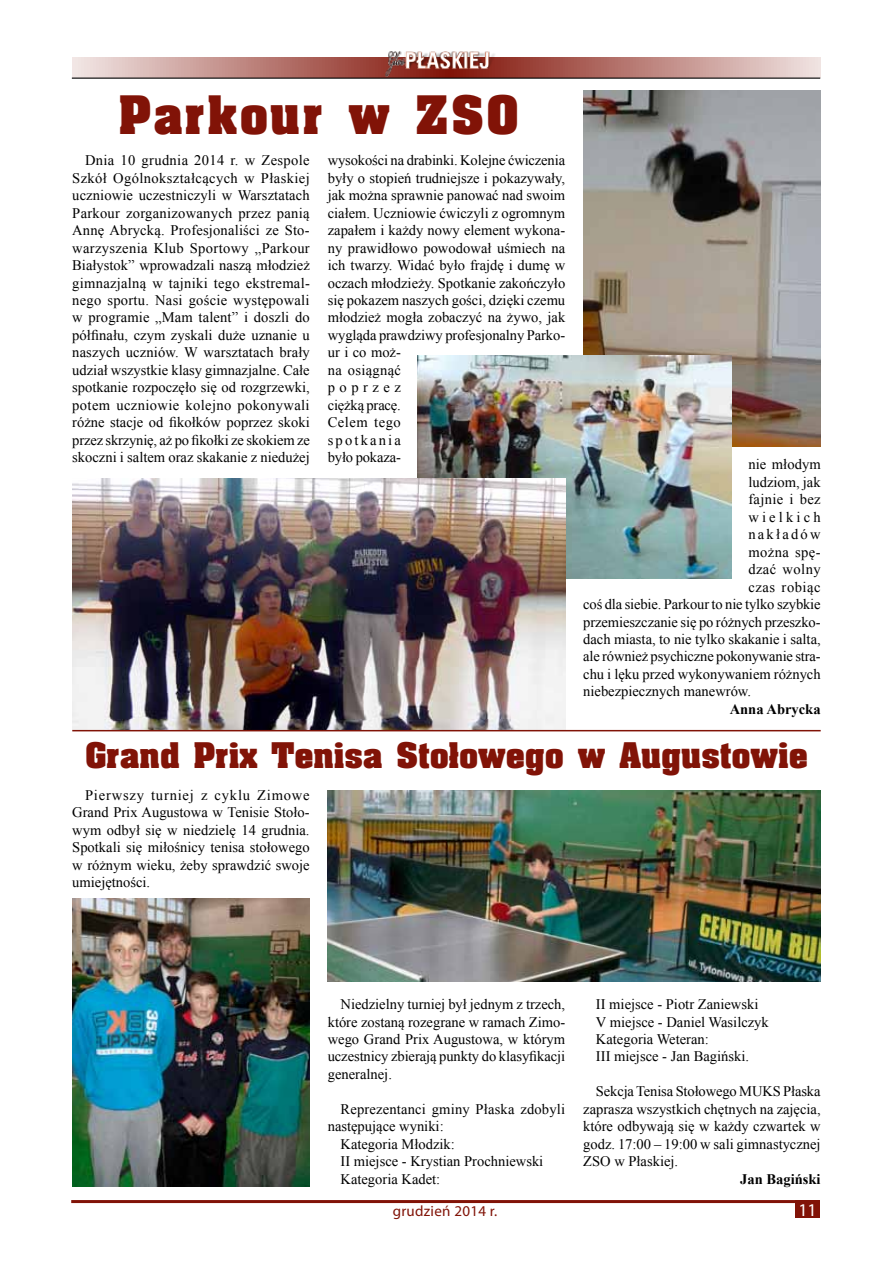
<style>
.page{position:relative;width:893px;height:1263px;background:#fff}
.page>*{position:absolute;margin:0;border:0;box-sizing:border-box;transform-origin:0 0}
.t1{font:700 45px "Aardvark";letter-spacing:.06em;color:#811307}
.t2{font:700 30px "Aardvark";letter-spacing:.01em;color:#811307}
.t3{font:18px "Myriad Pro";color:#fff}
.t4{font:15px "Myriad Pro";letter-spacing:.02em;color:#811307}
.t5{font:14.55px/17.4px "Times New Roman";color:#000;text-align:justify}
.t6{font:700 14.55px "Times New Roman";color:#000}
.t7{font:14.55px "Times New Roman";letter-spacing:.03em;color:#000}
.t8{font:14.55px "Times New Roman";letter-spacing:.025em;color:#000}
.t9{font:14.55px "Times New Roman";letter-spacing:.035em;color:#000}
.t10{font:14.55px "Times New Roman";letter-spacing:.22em;color:#000}
.t11{font:14.55px "Times New Roman";letter-spacing:.155em;color:#000}
</style>
<div class="page">
<svg style="left:72px;top:58px;width:748px;height:20px"></svg>
<hr style="left:71px;top:1200px;width:749px;height:3px;background:#811307">
<img style="left:383px;top:51px;width:126px;height:26px">
<div style="left:796px;top:1200px;width:24px;height:18px;background:#811307"></div>
<hr style="left:72px;top:78px;width:748px;height:1px;background:#000">
<img style="left:583px;top:91px;width:238px;height:355px">
<img style="left:418px;top:355px;width:313px;height:224px">
<img style="left:72px;top:478px;width:493px;height:252px">
<hr style="left:72px;top:730px;width:749px;height:1px;background:#811307">
<img style="left:72px;top:898px;width:238px;height:288px">
<img style="left:328px;top:791px;width:493px;height:191px">
<h1 class="t1" style="left:119px;top:84px;width:402px">Parkour w ZSO</h1>
<p class="t5" style="left:72px;top:151px;width:239px;text-indent:13px">Dnia 10 grudnia 2014 r. w Zespole Szkół Ogólnokształcących w Płaskiej uczniowie uczestniczyli w Warsztatach Parkour zorganizowanych przez panią Annę Abrycką. Profesjonaliści ze Sto&shy;warzyszenia Klub Sportowy „Parkour Białystok” wprowadzali naszą młodzież gimnazjalną w tajniki tego ekstremal&shy;nego sportu. Nasi goście występowali w programie „Mam talent” i doszli do półfinału, czym zyskali duże uznanie u naszych uczniów. W warsztatach brały udział wszystkie klasy gimnazjalne. Całe spotkanie rozpoczęło się od rozgrzewki, potem uczniowie kolejno pokonywali różne stacje od fikołków poprzez skoki przez skrzynię, aż po fikołki ze skokiem ze skoczni i saltem oraz skakanie z niedużej</p>
<p class="t5" style="left:328px;top:151px;width:239px;text-align:left">wysokości na drabinki. Kolejne ćwiczenia były o stopień trudniejsze i pokazywały, jak można sprawnie panować nad swoim ciałem. Uczniowie ćwiczyli z ogromnym zapałem i każdy nowy element wykona&shy;ny prawidłowo powodował uśmiech na ich twarzy. Widać było frajdę i dumę w oczach młodzieży. Spotkanie zakończyło się pokazem naszych gości, dzięki czemu młodzież mogła zobaczyć na żywo, jak wygląda prawdziwy profesjonalny Parko&shy;ur i co moż-<br>na osiągnąć<br>poprzez<br>ciężką pracę.<br>Celem tego<br>spotkania<br>było pokaza-</p>
<p class="t5" style="left:748px;top:456px;width:74px">nie młodym</p>
<p class="t5" style="left:748px;top:473px;width:74px">ludziom, jak</p>
<p class="t8" style="left:748px;top:490px;width:74px">fajnie i bez</p>
<p class="t10" style="left:748px;top:507px;width:74px">wielkich</p>
<p class="t11" style="left:748px;top:524px;width:74px">nakładów</p>
<p class="t7" style="left:748px;top:542px;width:74px">można spę-</p>
<p class="t7" style="left:748px;top:559px;width:74px">dzać wolny</p>
<p class="t9" style="left:748px;top:577px;width:74px">czas robiąc</p>
<p class="t5" style="left:583px;top:595px;width:239px">coś dla siebie. Parkour to nie tylko szybkie</p>
<p class="t5" style="left:583px;top:613px;width:239px">przemieszczanie się po różnych przeszko-</p>
<p class="t5" style="left:583px;top:630px;width:239px">dach miasta, to nie tylko skakanie i salta,</p>
<p class="t5" style="left:583px;top:648px;width:239px">ale również psychiczne pokonywanie stra-</p>
<p class="t5" style="left:583px;top:665px;width:239px">chu i lęku przed wykonywaniem różnych</p>
<p class="t5" style="left:583px;top:682px;width:169px">niebezpiecznych manewrów.</p>
<p class="t6" style="left:730px;top:699px;width:92px">Anna Abrycka</p>
<h2 class="t2" style="left:85px;top:735px;width:724px">Grand Prix Tenisa Stołowego w Augustowie</h2>
<p class="t5" style="left:72px;top:786px;width:239px;text-indent:13px">Pierwszy turniej z cyklu Zimowe Grand Prix Augustowa w Tenisie Stoło&shy;wym odbył się w niedzielę 14 grudnia.<br>Spotkali się miłośnicy tenisa stołowego w różnym wieku, żeby sprawdzić swoje umiejętności.</p>
<p class="t5" style="left:328px;top:995px;width:239px;text-indent:13px">Niedzielny turniej był jednym z trzech, które zostaną rozegrane w ramach Zimo&shy;wego Grand Prix Augustowa, w którym uczestnicy zbierają punkty do klasyfikacji generalnej.</p>
<p class="t5" style="left:340px;top:1100px;width:226px">Reprezentanci gminy Płaska zdobyli</p>
<p class="t5" style="left:328px;top:1117px;width:117px">następujące wyniki:</p>
<p class="t5" style="left:340px;top:1135px;width:116px">Kategoria Młodzik:</p>
<p class="t5" style="left:340px;top:1152px;width:204px">II miejsce - Krystian Prochniewski</p>
<p class="t5" style="left:340px;top:1170px;width:101px">Kategoria Kadet:</p>
<p class="t5" style="left:596px;top:995px;width:174px;text-align:left">II miejsce - Piotr Zaniewski<br>V miejsce - Daniel Wasilczyk<br>Kategoria Weteran:<br>III miejsce - Jan Bagiński.</p>
<p class="t5" style="left:583px;top:1082px;width:239px;text-indent:13px">Sekcja Tenisa Stołowego MUKS Płaska zaprasza wszystkich chętnych na zajęcia, które odbywają się w każdy czwartek w godz. 17:00 – 19:00 w sali gimnastycznej ZSO w Płaskiej.</p>
<p class="t6" style="left:740px;top:1169px;width:82px">Jan Bagiński</p>
<p class="t4" style="left:393px;top:1201px;width:106px">grudzień 2014 r.</p>
<p class="t3" style="left:798px;top:1198px;width:20px">11</p>
</div>
